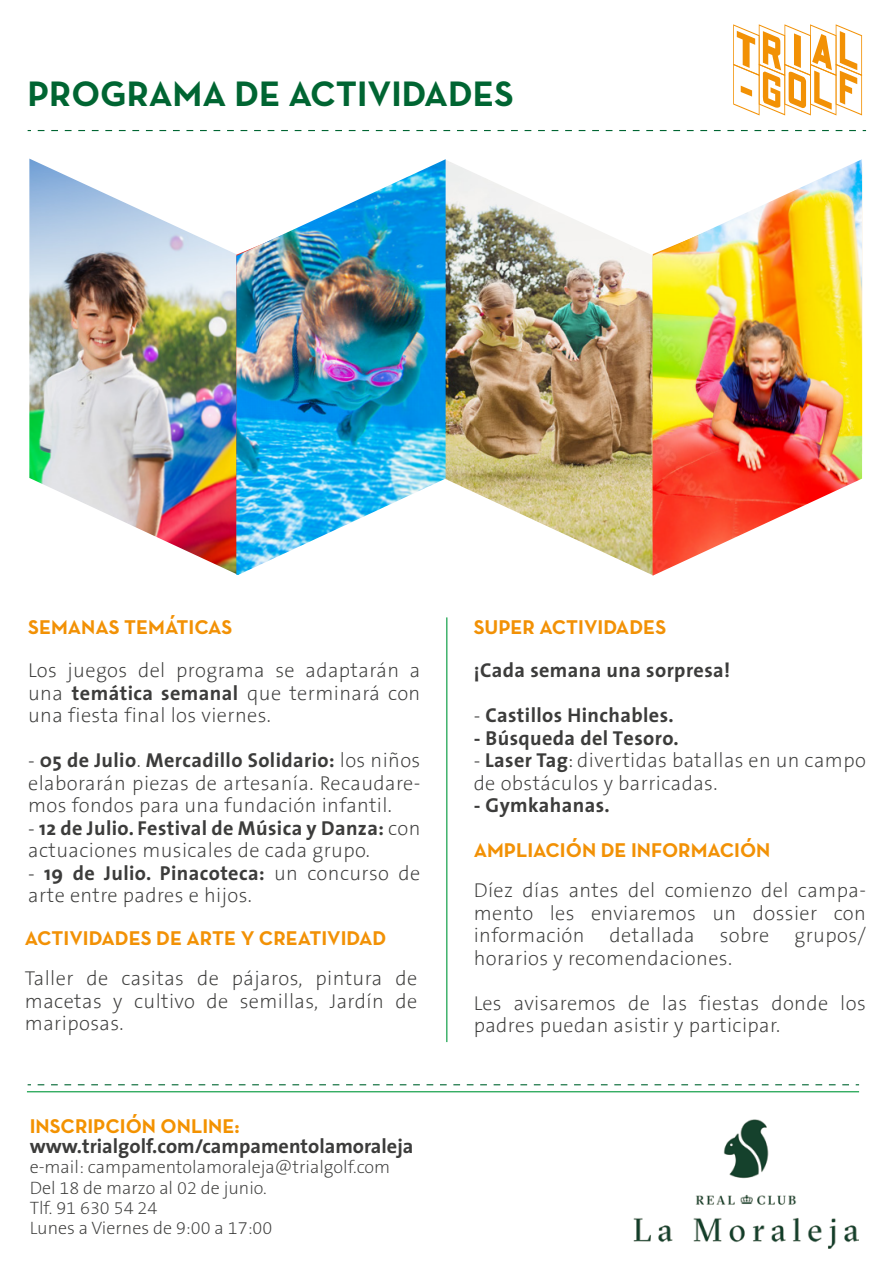
<style>
.page{position:relative;width:893px;height:1276px;background:#fff}
.page>*{position:absolute;margin:0;border:0;box-sizing:border-box;transform-origin:0 0}
.t1{font:36px "Neutra Text Bold SC";color:#006532}
.t2{font:200 20.25px/22.5px "The Sans B2";letter-spacing:.02em;color:#3c3c3b}
.t3{font:700 20.25px "The Sans";letter-spacing:.02em;color:#3c3c3b}
.t4{font:20.25px "Neutra Text Bold SC";color:#f29105}
.t5{font:700 20.25px "The Sans";color:#3c3c3b}
.t6{font:20.25px "Neutra Text Bold SC";color:#f39200}
.t7{font:200 18px/20.2px "The Sans B2";color:#3c3c3b}
.s1{font-family:"The Sans";font-weight:700}
.s2{font-family:"The Sans Light Caps";font-weight:400}
.s3{font-family:"The Sans B2";font-weight:200}
</style>
<div class="page">
<svg style="left:28px;top:1084px;width:821px;height:1px"></svg>
<svg style="left:28px;top:130px;width:828px;height:1px"></svg>
<hr style="left:27px;top:1091px;width:832px;height:1px;background:#00983a">
<img style="left:29px;top:159px;width:207px;height:415px">
<img style="left:236px;top:159px;width:626px;height:417px">
<img style="left:653px;top:167px;width:209px;height:374px">
<hr style="left:446px;top:617px;width:1px;height:425px;background:#00983a">
<svg style="left:733px;top:24px;width:129px;height:91px"></svg>
<img style="left:634px;top:1120px;width:224px;height:128px">
<h1 class="t1" style="left:28px;top:71px;width:488px">PROGRAMA DE ACTIVIDADES</h1>
<p class="t4" style="left:28px;top:614px;width:206px">SEMANAS TEMÁTICAS</p>
<p class="t2" style="left:28px;top:660px;width:394px;text-align:justify">Los juegos del programa se adaptarán a una <span class="s1">temática semanal</span> que terminará con una fiesta final los viernes.</p>
<p class="t3" style="left:28px;top:743px;width:394px"><span class="s2">-</span> 05 de Julio<span class="s3">.</span> Mercadillo Solidario: <span class="s3">los niños</span></p>
<p class="t2" style="left:28px;top:772px;width:394px">elaborarán piezas de artesanía. Recaudare&shy;mos fondos para una fundación infantil.</p>
<p class="t3" style="left:28px;top:811px;width:394px"><span class="s2">-</span> 12 de Julio. Festival de Música y Danza: <span class="s3">con</span></p>
<p class="t2" style="left:28px;top:840px;width:343px">actuaciones musicales de cada grupo.</p>
<p class="t3" style="left:28px;top:856px;width:394px"><span class="s2">-</span> 19 de Julio. Pinacoteca: <span class="s3">un concurso de</span></p>
<p class="t2" style="left:28px;top:885px;width:225px">arte entre padres e hijos.</p>
<p class="t4" style="left:25px;top:925px;width:363px">ACTIVIDADES DE ARTE Y CREATIVIDAD</p>
<p class="t2" style="left:25px;top:968px;width:394px;text-align:justify">Taller de casitas de pájaros, pintura de macetas y cultivo de semillas, Jardín de mariposas.</p>
<p class="t6" style="left:30px;top:1113px;width:211px">INSCRIPCIÓN ONLINE:</p>
<p class="t5" style="left:30px;top:1129px;width:385px">www.trialgolf.com/campamentolamoraleja</p>
<p class="t7" style="left:30px;top:1157px;width:362px">e-mail: campamentolamoraleja@trialgolf.com<br>Del 18 de marzo al 02 de junio.<br>Tlf. 91 630 54 24<br>Lunes a Viernes de 9:00 a 17:00</p>
<p class="t4" style="left:474px;top:614px;width:194px">SUPER ACTIVIDADES</p>
<p class="t3" style="left:474px;top:653px;width:258px">¡Cada semana una sorpresa!</p>
<p class="t3" style="left:474px;top:698px;width:202px"><span class="s2">-</span> Castillos Hinchables.</p>
<p class="t3" style="left:474px;top:721px;width:207px">- Búsqueda del Tesoro.</p>
<p class="t2" style="left:474px;top:750px;width:394px"><span class="s2">-</span> <span class="s1">Laser Tag</span><span class="s2">:</span> divertidas batallas en un campo de obstáculos y barricadas.</p>
<p class="t3" style="left:474px;top:788px;width:138px">- Gymkahanas.</p>
<p class="t4" style="left:474px;top:837px;width:298px">AMPLIACIÓN DE INFORMACIÓN</p>
<p class="t2" style="left:474px;top:880px;width:394px;text-align:justify">Díez días antes del comienzo del campa&shy;mento les enviaremos un dossier con información detallada sobre grupos/ horarios y recomendaciones.</p>
<p class="t2" style="left:474px;top:992px;width:394px">Les avisaremos de las fiestas donde los padres puedan asistir y participar.</p>
</div>
